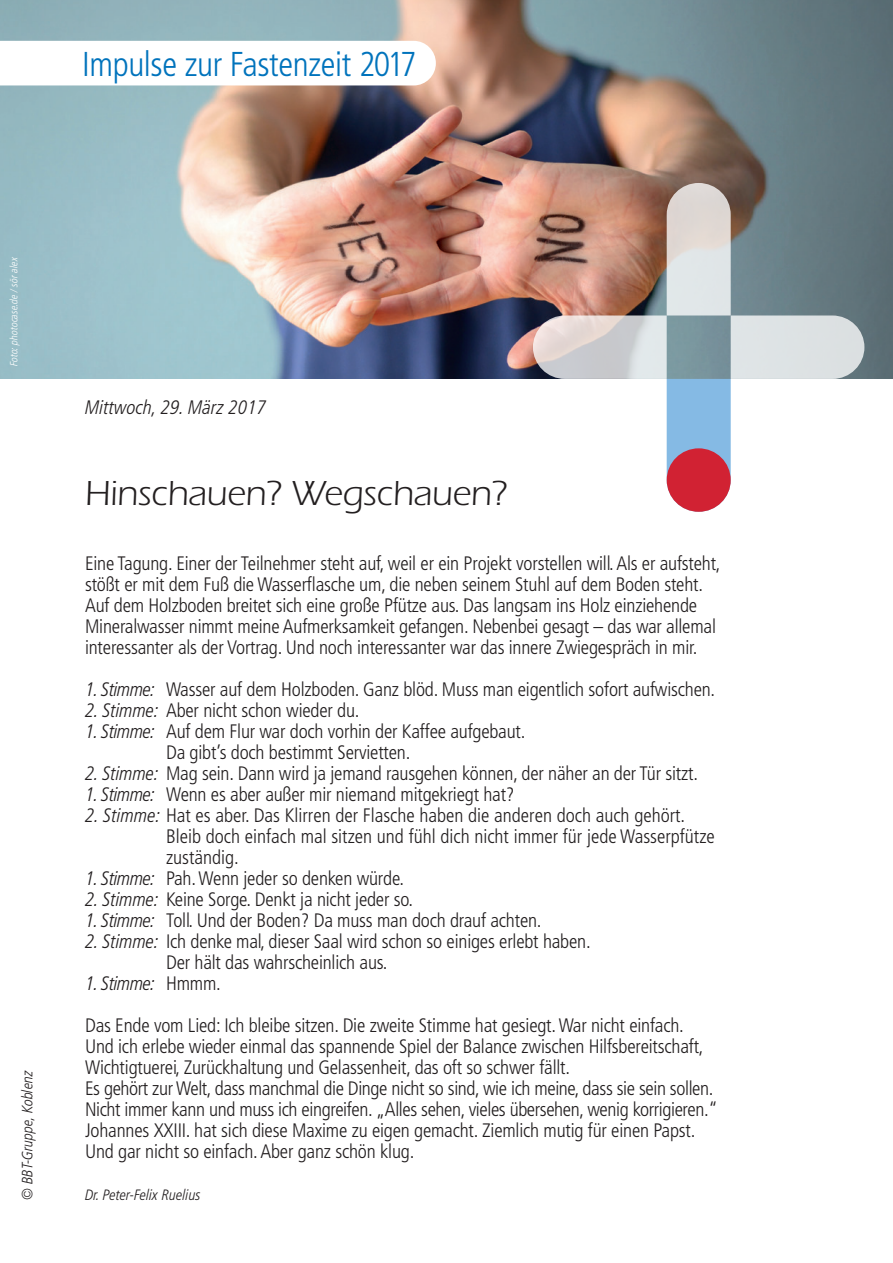
<style>
.page{position:relative;width:893px;height:1263px;background:#fff}
.page>*{position:absolute;margin:0;border:0;box-sizing:border-box;transform-origin:0 0}
.t1{font:36px "Eras Book ITC";letter-spacing:-.01em;color:#231f20}
.t2{font:300 condensed 34.5px "Frutiger LT Pro";letter-spacing:-.01em;color:#0073bc}
.t3{font:300 condensed 19.5px/21px "Frutiger LT Pro";letter-spacing:-.01em;color:#231f20}
.t4{font:italic 300 condensed 19.5px "Frutiger LT Pro";color:#231f20}
.t5{font:italic 300 condensed 15px "Frutiger LT Pro";color:#231f20}
.t6{font:italic 300 condensed 10.5px "Frutiger LT Pro";letter-spacing:-.005em;color:#fff}
.s1{font-style:italic}
</style>
<div class="page">
<img style="left:0;top:0;width:893px;height:379px">
<svg style="left:0;top:41px;width:436px;height:44px"></svg>
<svg style="left:533px;top:183px;width:331px;height:329px"></svg>
<div style="left:667px;top:448px;width:64px;height:64px;background:#d12233;border-radius:50%"></div>
<h2 class="t2" style="left:82px;top:44px;width:336px">Impulse zur Fastenzeit 2017</h2>
<p class="t6" style="left:8px;top:366px;width:111px;rotate:-90deg">Foto: photocase.de / sör alex</p>
<p class="t5" style="left:19px;top:1200px;width:131px;rotate:-90deg">© BBT-Gruppe, Koblenz</p>
<p class="t4" style="left:85px;top:396px;width:183px">Mittwoch, 29. März 2017</p>
<h1 class="t1" style="left:85px;top:473px;width:425px">Hinschauen? Wegschauen?</h1>
<p class="t3" style="left:85px;top:553px;width:637px">Eine Tagung. Einer der Teilnehmer steht auf, weil er ein Projekt vorstellen will. Als er aufsteht, stößt er mit dem Fuß die Wasserflasche um, die neben seinem Stuhl auf dem Boden steht.<br>Auf dem Holzboden breitet sich eine große Pfütze aus. Das langsam ins Holz einziehende Mineralwasser nimmt meine Aufmerksamkeit gefangen. Nebenbei gesagt – das war allemal interessanter als der Vortrag. Und noch interessanter war das innere Zwiegespräch in mir.</p>
<p class="t3" style="left:85px;top:679px;width:632px"><span class="s1">1. Stimme:</span> Wasser auf dem Holzboden. Ganz blöd. Muss man eigentlich sofort aufwischen.</p>
<p class="t3" style="left:85px;top:700px;width:276px"><span class="s1">2. Stimme:</span> Aber nicht schon wieder du.</p>
<p class="t3" style="left:166px;top:721px;width:361px;text-indent:-81px"><span class="s1">1. Stimme:</span> Auf dem Flur war doch vorhin der Kaffee aufgebaut.<br>Da gibt’s doch bestimmt Servietten.</p>
<p class="t3" style="left:85px;top:763px;width:615px"><span class="s1">2. Stimme:</span> Mag sein. Dann wird ja jemand rausgehen können, der näher an der Tür sitzt.</p>
<p class="t3" style="left:85px;top:784px;width:431px"><span class="s1">1. Stimme:</span> Wenn es aber außer mir niemand mitgekriegt hat?</p>
<p class="t3" style="left:166px;top:805px;width:550px;text-indent:-81px"><span class="s1">2. Stimme:</span> Hat es aber. Das Klirren der Flasche haben die anderen doch auch gehört.<br>Bleib doch einfach mal sitzen und fühl dich nicht immer für jede Wasserpfütze zuständig.</p>
<p class="t3" style="left:85px;top:868px;width:321px"><span class="s1">1. Stimme:</span> Pah. Wenn jeder so denken würde.</p>
<p class="t3" style="left:85px;top:889px;width:330px"><span class="s1">2. Stimme:</span> Keine Sorge. Denkt ja nicht jeder so.</p>
<p class="t3" style="left:85px;top:910px;width:458px"><span class="s1">1. Stimme:</span> Toll. Und der Boden? Da muss man doch drauf achten.</p>
<p class="t3" style="left:166px;top:931px;width:426px;text-indent:-81px"><span class="s1">2. Stimme:</span> Ich denke mal, dieser Saal wird schon so einiges erlebt haben.<br>Der hält das wahrscheinlich aus.</p>
<p class="t3" style="left:85px;top:962px;width:600px;line-height:42px"><span class="s1">1. Stimme:</span> Hmmm.<br>Das Ende vom Lied: Ich bleibe sitzen. Die zweite Stimme hat gesiegt. War nicht einfach.</p>
<p class="t3" style="left:85px;top:1036px;width:634px">Und ich erlebe wieder einmal das spannende Spiel der Balance zwischen Hilfsbereitschaft, Wichtigtuerei, Zurückhaltung und Gelassenheit, das oft so schwer fällt.<br>Es gehört zur Welt, dass manchmal die Dinge nicht so sind, wie ich meine, dass sie sein sollen.<br>Nicht immer kann und muss ich eingreifen. „Alles sehen, vieles übersehen, wenig korrigieren.“ Johannes XXIII. hat sich diese Maxime zu eigen gemacht. Ziemlich mutig für einen Papst.<br>Und gar nicht so einfach. Aber ganz schön klug.</p>
<p class="t5" style="left:85px;top:1186px;width:117px">Dr. Peter-Felix Ruelius</p>
</div>
